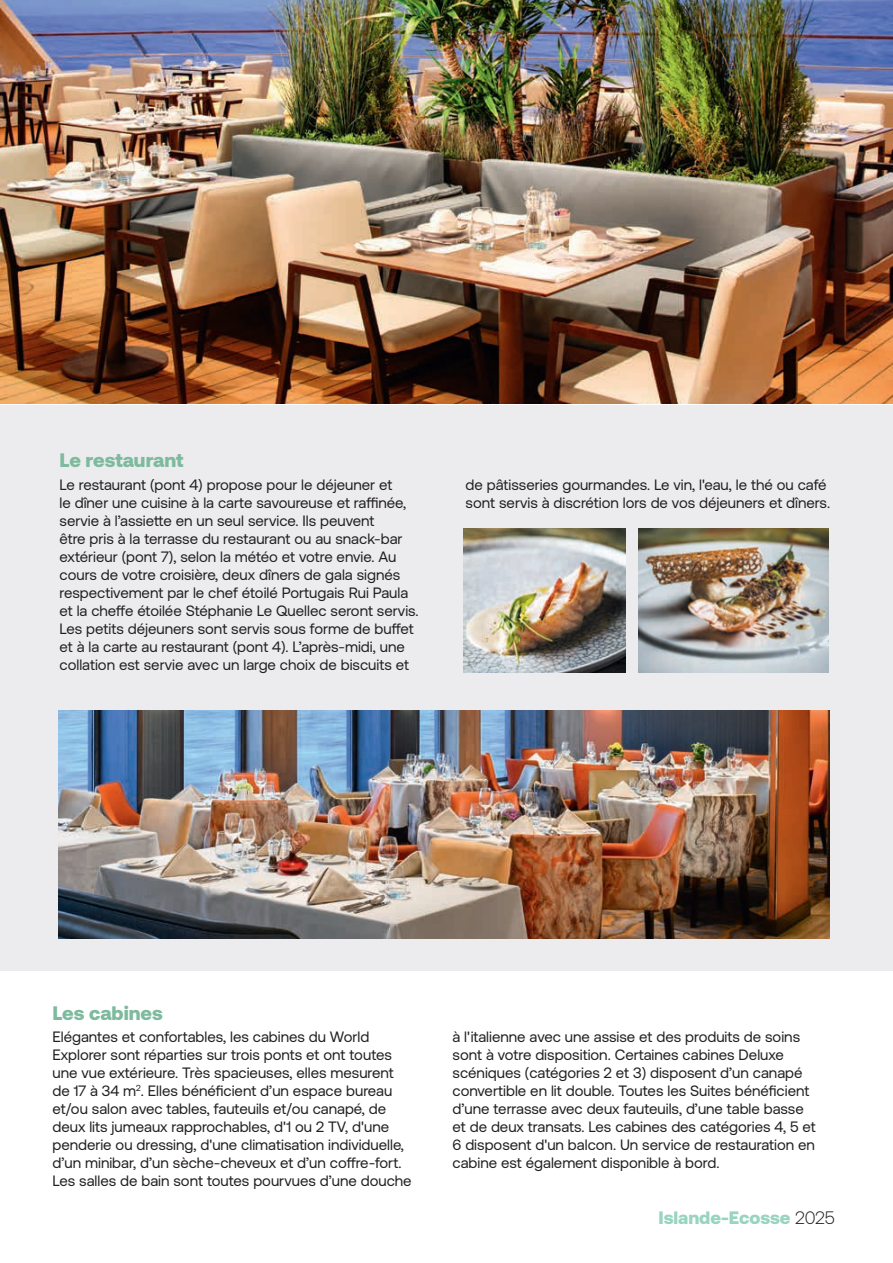
<style>
.page{position:relative;width:893px;height:1263px;background:#fff}
.page>*{position:absolute;margin:0;border:0;box-sizing:border-box;transform-origin:0 0}
.t1{font:900 19.5px "Aeonik";color:#7eba9d}
.t2{font:900 18px "Aeonik";color:#98d4c0}
.t3{font:15px/18px "Aeonik";color:#231f20}
.s1{font-weight:300;color:#231f20}
</style>
<div class="page">
<div style="left:0;top:405px;width:893px;height:566px;background:#ececee"></div>
<img style="left:0;top:0;width:893px;height:404px">
<img style="left:463px;top:528px;width:162px;height:145px">
<img style="left:639px;top:528px;width:190px;height:145px">
<img style="left:58px;top:710px;width:771px;height:228px">
<h1 class="t1" style="left:60px;top:449px;width:126px">Le restaurant</h1>
<p class="t3" style="left:60px;top:476px;width:361px">Le restaurant (pont 4) propose pour le déjeuner et<br>le dîner une cuisine à la carte savoureuse et raffinée, servie à l’assiette en un seul service. Ils peuvent<br>être pris à la terrasse du restaurant ou au snack-bar extérieur (pont 7), selon la météo et votre envie. Au cours de votre croisière, deux dîners de gala signés respectivement par le chef étoilé Portugais Rui Paula et la cheffe étoilée Stéphanie Le Quellec seront servis.<br>Les petits déjeuners sont servis sous forme de buffet et à la carte au restaurant (pont 4). L’après-midi, une collation est servie avec un large choix de biscuits et</p>
<p class="t3" style="left:466px;top:476px;width:366px">de pâtisseries gourmandes. Le vin, l'eau, le thé ou café sont servis à discrétion lors de vos déjeuners et dîners.</p>
<h1 class="t1" style="left:52px;top:1002px;width:112px">Les cabines</h1>
<p class="t3" style="left:52px;top:1028px;width:361px">Elégantes et confortables, les cabines du World Explorer sont réparties sur trois ponts et ont toutes une vue extérieure. Très spacieuses, elles mesurent de 17 à 34 m<sup>2</sup>. Elles bénéficient d’un espace bureau et/ou salon avec tables, fauteuils et/ou canapé, de deux lits jumeaux rapprochables, d'1 ou 2 TV, d'une penderie ou dressing, d'une climatisation individuelle, d’un minibar, d’un sèche-cheveux et d’un coffre-fort.<br>Les salles de bain sont toutes pourvues d’une douche</p>
<p class="t3" style="left:453px;top:1028px;width:365px">à l'italienne avec une assise et des produits de soins sont à votre disposition. Certaines cabines Deluxe scéniques (catégories 2 et 3) disposent d’un canapé convertible en lit double. Toutes les Suites bénéficient d’une terrasse avec deux fauteuils, d’une table basse et de deux transats. Les cabines des catégories 4, 5 et 6 disposent d'un balcon. Un service de restauration en cabine est également disponible à bord.</p>
<p class="t2" style="left:658px;top:1207px;width:178px">Islande-Ecosse <span class="s1">2025</span></p>
</div>
